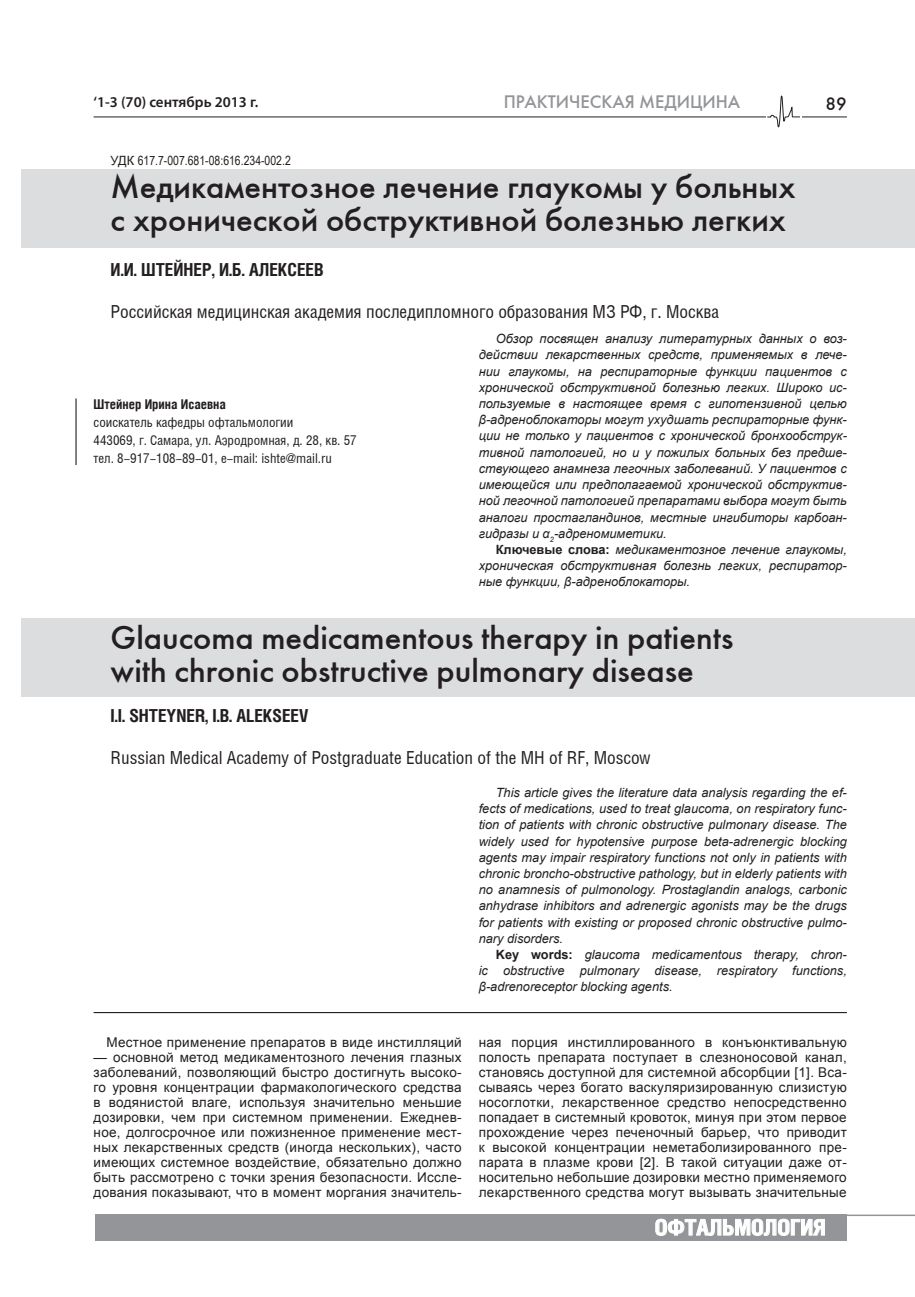
<style>
.page{position:relative;width:915px;height:1297px;background:#fff}
.page>*{position:absolute;margin:0;border:0;box-sizing:border-box;transform-origin:0 0}
.t1{font:33px/33px "Futuris C";color:#231f20}
.t2{font:700 21.75px "Helios Cond";color:#fff;scale:1.05 1}
.t3{font:18px "Helios Cond";color:#231f20}
.t4{font:700 18px "Helios Cond";color:#231f20}
.t5{font:18px "Futuris C";color:#939598}
.t6{font:18px "Futuris C";color:#231f20}
.t7{font:600 15px "Myriad Pro";color:#231f20}
.t8{font:13.5px/15px "Arial";letter-spacing:.02em;color:#231f20;text-align:justify}
.t9{font:13.5px/18px "Helios Cond";color:#231f20}
.t10{font:700 13.5px "Helios Cond";color:#231f20}
.t11{font:italic 12.75px/16.2px "Arial";color:#231f20;text-align:justify}
.t12{font:12.75px "Arial Narrow";color:#231f20}
.s1{font-family:"Arial"}
.s2{font-weight:700;font-style:normal}
</style>
<div class="page">
<hr style="left:94px;top:117px;width:752px;height:1px;background:#231f20">
<div style="left:765px;top:95px;width:35px;height:33px;background:#fff"></div>
<svg style="left:767px;top:95px;width:33px;height:32px"></svg>
<div style="left:95px;top:1215px;width:751px;height:26px;background:#939598"></div>
<svg style="left:655px;top:1218px;width:169px;height:18px"></svg>
<hr style="left:645px;top:1214px;width:269px;height:2px;background:#939598">
<hr style="left:94px;top:1012px;width:752px;height:1px;background:#231f20">
<div style="left:22px;top:618px;width:892px;height:79px;background:#dcdddf"></div>
<div style="left:22px;top:170px;width:892px;height:78px;background:#dcdddf"></div>
<hr style="left:75px;top:398px;width:2px;height:67px;background:#231f20">
<p class="t7" style="left:94px;top:92px;width:166px">‘1-3 (70) сентябрь 2013 г.</p>
<h3 class="t5" style="left:503px;top:91px;width:238px">ПРАКТИЧЕСКАЯ МЕДИЦИНА</h3>
<h3 class="t6" style="left:825px;top:93px;width:23px">89</h3>
<p class="t12" style="left:111px;top:151px;width:182px"><span class="s1">УДК</span> 617.7-007.681-08:616.234-002.2</p>
<h1 class="t1" style="left:111px;top:170px;width:686px">Медикаментозное лечение глаукомы у больных с хронической обструктивной болезнью легких</h1>
<h3 class="t4" style="left:111px;top:259px;width:149px">И.И. ШТЕЙНЕР, И.Б. АЛЕК</h3>
<h3 class="t4" style="left:287px;top:259px;width:19px">СЕЕВ</h3>
<h3 class="t3" style="left:111px;top:301px;width:609px">Российская медицинская академия последипломного образования МЗ РФ, г. Москва</h3>
<p class="t11" style="left:478px;top:331px;width:369px;text-indent:17px">Обзор посвящен анализу литературных данных о воз&shy;действии лекарственных средств, применяемых в лече&shy;нии глаукомы, на респираторные функции пациентов с хронической обструктивной болезнью легких. Широко ис&shy;пользуемые в настоящее время с гипотензивной целью β-адреноблокаторы могут ухудшать респираторные функ&shy;ции не только у пациентов с хронической бронхообструк&shy;тивной патологией, но и у пожилых больных без предше&shy;ствующего анамнеза легочных заболеваний. У пациентов с имеющейся или предполагаемой хронической обструктив&shy;ной легочной патологией препаратами выбора могут быть аналоги простагландинов, местные ингибиторы карбоан&shy;гидразы и α<sub>2</sub>-адреномиметики.</p>
<p class="t11" style="left:478px;top:541px;width:369px;text-indent:17px"><span class="s2">Ключевые слова:</span> медикаментозное лечение глаукомы, хроническая обструктивная болезнь легких, респиратор&shy;ные функции, β-адреноблокаторы.</p>
<h1 class="t1" style="left:111px;top:621px;width:624px">Glaucoma medicamentous therapy in patients with chronic obstructive pulmonary disease</h1>
<h3 class="t4" style="left:111px;top:705px;width:199px">I.I. SHTEYNER, I.B. ALEKSEEV</h3>
<h3 class="t3" style="left:111px;top:748px;width:541px">Russian Medical Academy of Postgraduate Education of the MH of RF, Moscow</h3>
<p class="t11" style="left:478px;top:784px;width:369px;text-indent:17px">This article gives the literature data analysis regarding the ef&shy;fects of medications, used to treat glaucoma, on respiratory func&shy;tion of patients with chronic obstructive pulmonary disease. The widely used for hypotensive purpose beta-adrenergic blocking agents may impair respiratory functions not only in patients with chronic broncho-obstructive pathology, but in elderly patients with no anamnesis of pulmonology. Prostaglandin analogs, carbonic anhydrase inhibitors and adrenergic agonists may be the drugs for patients with existing or proposed chronic obstructive pulmo&shy;nary disorders.</p>
<p class="t11" style="left:478px;top:946px;width:369px;text-indent:17px"><span class="s2">Key words:</span> glaucoma medicamentous therapy, chron&shy;ic obstructive pulmonary disease, respiratory functions, β-adrenoreceptor blocking agents.</p>
<p class="t10" style="left:94px;top:396px;width:134px">Штейнер Ирина Исаевна</p>
<p class="t9" style="left:94px;top:413px;width:264px">соискатель кафедры офтальмологии<br>443069, г. Самара, ул. Аэродромная, д. 28, кв. 57 тел. 8-917-108-89-01, e-mail: ishte@mail.ru</p>
<p class="t8" style="left:106px;top:1035px;width:356px">Местное применение препаратов в виде инстилляций</p>
<p class="t8" style="left:94px;top:1050px;width:369px">— основной метод медикаментозного лечения глазных заболеваний, позволяющий быстро достигнуть высоко&shy;го уровня концентрации фармакологического средства в водянистой влаге, используя значительно меньшие дозировки, чем при системном применении. Ежеднев&shy;ное, долгосрочное или пожизненное применение мест&shy;ных лекарственных средств (иногда нескольких), часто имеющих системное воздействие, обязательно должно быть рассмотрено с точки зрения безопасности. Иссле&shy;дования показывают, что в момент моргания значитель-</p>
<p class="t8" style="left:478px;top:1035px;width:369px">ная порция инстиллированного в конъюнктивальную полость препарата поступает в слезноносовой канал, становясь доступной для системной абсорбции [1]. Вса&shy;сываясь через богато васкуляризированную слизистую носоглотки, лекарственное средство непосредственно попадает в системный кровоток, минуя при этом первое прохождение через печеночный барьер, что приводит к высокой концентрации неметаболизированного пре&shy;парата в плазме крови [2]. В такой ситуации даже от&shy;носительно небольшие дозировки местно применяемого лекарственного средства могут вызывать значительные</p>
<h2 class="t2" style="left:654px;top:1214px;width:164px">офтальмология</h2>
</div>
